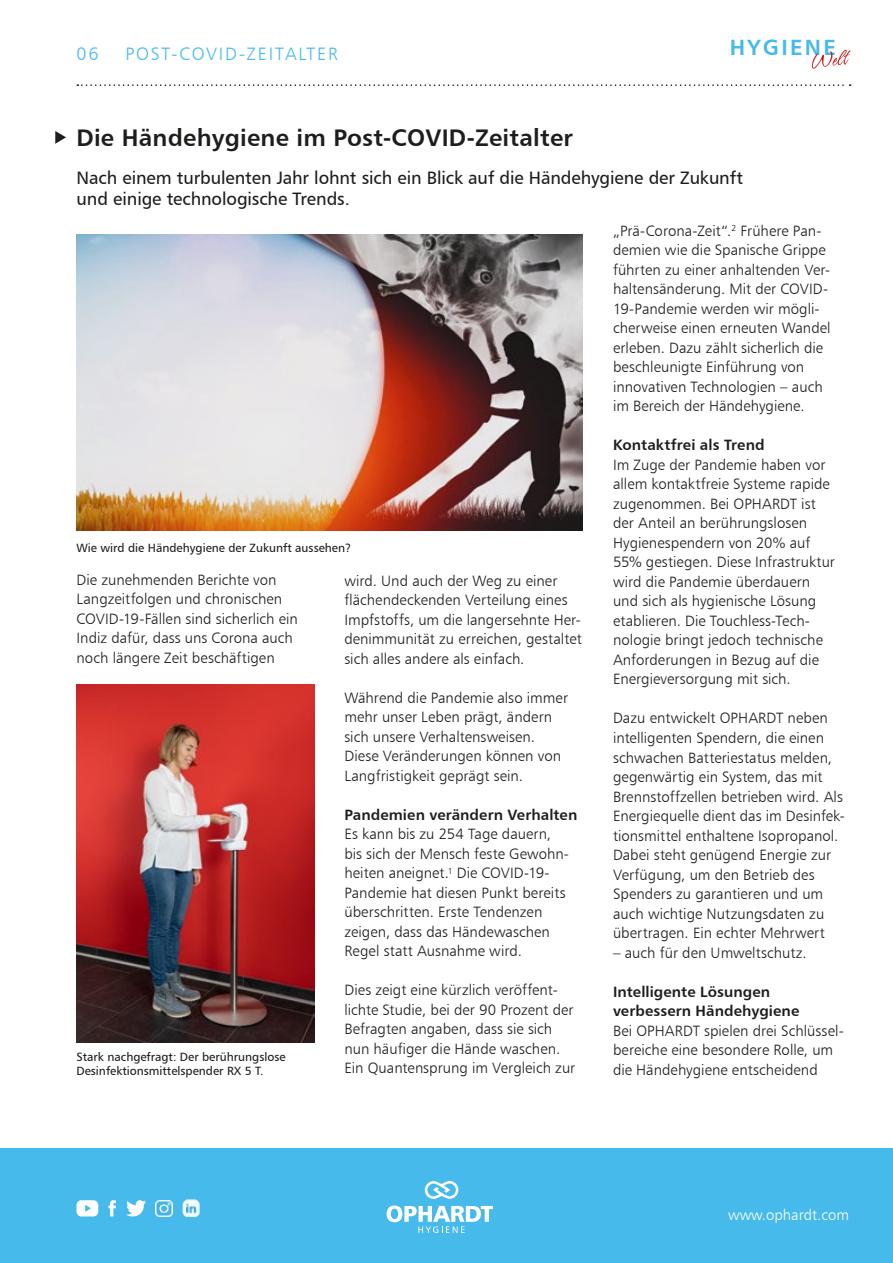
<style>
.page{position:relative;width:893px;height:1263px;background:#fff}
.page>*{position:absolute;margin:0;border:0;box-sizing:border-box;transform-origin:0 0}
.t1{font:24px "Humanist 777 BT Bold B";letter-spacing:.01em;color:#1d1d1b}
.t2{font:22.05px "Humanist 777 BT Bold B";letter-spacing:.1em;color:#45baeb}
.t3{font:18px/21.6px "Humanist 777 BT Roman B";letter-spacing:-.005em;color:#1d1d1b}
.t4{font:18px "Humanist 777 BT Light B";letter-spacing:.1em;color:#45baeb}
.t5{font:15px/19.5px "Humanist 777 BT Light B";color:#1d1d1b}
.t6{font:15px/19.5px "Humanist 777 BT Bold B";letter-spacing:.005em;color:#1d1d1b}
.t7{font:15px "Humanist 777 BT Light B";color:#fff}
.t8{font:12px/14.4px "Humanist 777 BT Roman B";color:#1d1d1b}
</style>
<div class="page">
<svg style="left:811px;top:50px;width:39px;height:19px"></svg>
<svg style="left:77px;top:84px;width:774px;height:2px"></svg>
<div style="left:0;top:1148px;width:893px;height:115px;background:#45baeb"></div>
<svg style="left:425px;top:1181px;width:33px;height:18px"></svg>
<svg style="left:387px;top:1205px;width:106px;height:28px"></svg>
<svg style="left:77px;top:1200px;width:21px;height:19px"></svg>
<svg style="left:126px;top:1200px;width:20px;height:20px"></svg>
<svg style="left:108px;top:1200px;width:8px;height:19px"></svg>
<img style="left:156px;top:1200px;width:17px;height:17px">
<img style="left:183px;top:1200px;width:17px;height:16px">
<svg style="left:55px;top:131px;width:11px;height:13px"></svg>
<img style="left:77px;top:235px;width:506px;height:295px">
<img style="left:77px;top:685px;width:238px;height:357px">
<p class="t4" style="left:77px;top:42px;width:23px">06</p>
<p class="t4" style="left:125px;top:42px;width:214px">POST-COVID-ZEITALTER</p>
<h2 class="t2" style="left:730px;top:34px;width:108px">HYGIENE</h2>
<h1 class="t1" style="left:77px;top:122px;width:498px">Die Händehygiene im Post-COVID-Zeitalter</h1>
<p class="t3" style="left:77px;top:166px;width:668px">Nach einem turbulenten Jahr lohnt sich ein Blick auf die Händehygiene der Zukunft und einige technologische Trends.</p>
<p class="t8" style="left:77px;top:540px;width:276px">Wie wird die Händehygiene der Zukunft aussehen?</p>
<p class="t5" style="left:77px;top:569px;width:223px">Die zunehmenden Berichte von Langzeitfolgen und chronischen COVID-19-Fällen sind sicherlich ein Indiz dafür, dass uns Corona auch noch längere Zeit beschäftigen</p>
<p class="t5" style="left:344px;top:571px;width:239px">wird. Und auch der Weg zu einer flächendeckenden Verteilung eines Impfstoffs, um die langersehnte Her&shy;denimmunität zu erreichen, gestaltet sich alles andere als einfach.</p>
<p class="t5" style="left:344px;top:688px;width:225px">Während die Pandemie also immer mehr unser Leben prägt, ändern sich unsere Verhaltensweisen.<br>Diese Veränderungen können von<br>Langfristigkeit geprägt sein.</p>
<p class="t6" style="left:344px;top:805px;width:234px">Pandemien verändern Verhalten</p>
<p class="t5" style="left:344px;top:824px;width:226px">Es kann bis zu 254 Tage dauern, bis sich der Mensch feste Gewohn&shy;heiten aneignet.<sup>1</sup> Die COVID-19-<br>Pandemie hat diesen Punkt bereits überschritten. Erste Tendenzen zeigen, dass das Händewaschen<br>Regel statt Ausnahme wird.</p>
<p class="t5" style="left:344px;top:980px;width:232px">Dies zeigt eine kürzlich veröffent&shy;lichte Studie, bei der 90 Prozent der Befragten angaben, dass sie sich nun häufiger die Hände waschen.<br>Ein Quantensprung im Vergleich zur</p>
<p class="t8" style="left:77px;top:1049px;width:211px">Stark nachgefragt: Der berührungslose<br>Desinfektionsmittelspender RX 5 T.</p>
<p class="t5" style="left:613px;top:221px;width:219px">„Prä-Corona-Zeit“.<sup>2</sup> Frühere Pan&shy;demien wie die Spanische Grippe führten zu einer anhaltenden Ver&shy;haltensänderung. Mit der COVID-<br>19-Pandemie werden wir mögli&shy;cherweise einen erneuten Wandel erleben. Dazu zählt sicherlich die beschleunigte Einführung von innovativen Technologien – auch im Bereich der Händehygiene.</p>
<p class="t6" style="left:613px;top:435px;width:153px">Kontaktfrei als Trend</p>
<p class="t5" style="left:613px;top:455px;width:223px">Im Zuge der Pandemie haben vor allem kontaktfreie Systeme rapide zugenommen. Bei OPHARDT ist der Anteil an berührungslosen<br>Hygienespendern von 20% auf<br>55% gestiegen. Diese Infrastruktur wird die Pandemie überdauern und sich als hygienische Lösung etablieren. Die Touchless-Tech&shy;nologie bringt jedoch technische<br>Anforderungen in Bezug auf die<br>Energieversorgung mit sich.</p>
<p class="t5" style="left:613px;top:708px;width:233px">Dazu entwickelt OPHARDT neben intelligenten Spendern, die einen schwachen Batteriestatus melden, gegenwärtig ein System, das mit Brennstoffzellen betrieben wird. Als Energiequelle dient das im Desinfek&shy;tionsmittel enthaltene Isopropanol.<br>Dabei steht genügend Energie zur Verfügung, um den Betrieb des Spenders zu garantieren und um auch wichtige Nutzungsdaten zu übertragen. Ein echter Mehrwert</p>
<p class="t5" style="left:613px;top:942px;width:195px">– auch für den Umweltschutz.</p>
<p class="t6" style="left:613px;top:981px;width:188px">Intelligente Lösungen verbessern Händehygiene</p>
<p class="t5" style="left:613px;top:1020px;width:232px">Bei OPHARDT spielen drei Schlüssel&shy;bereiche eine besondere Rolle, um die Händehygiene entscheidend</p>
<p class="t7" style="left:728px;top:1205px;width:122px">www.ophardt.com</p>
<p class="t7" style="left:728px;top:1208px;width:122px">www.ophardt.com</p>
</div>
